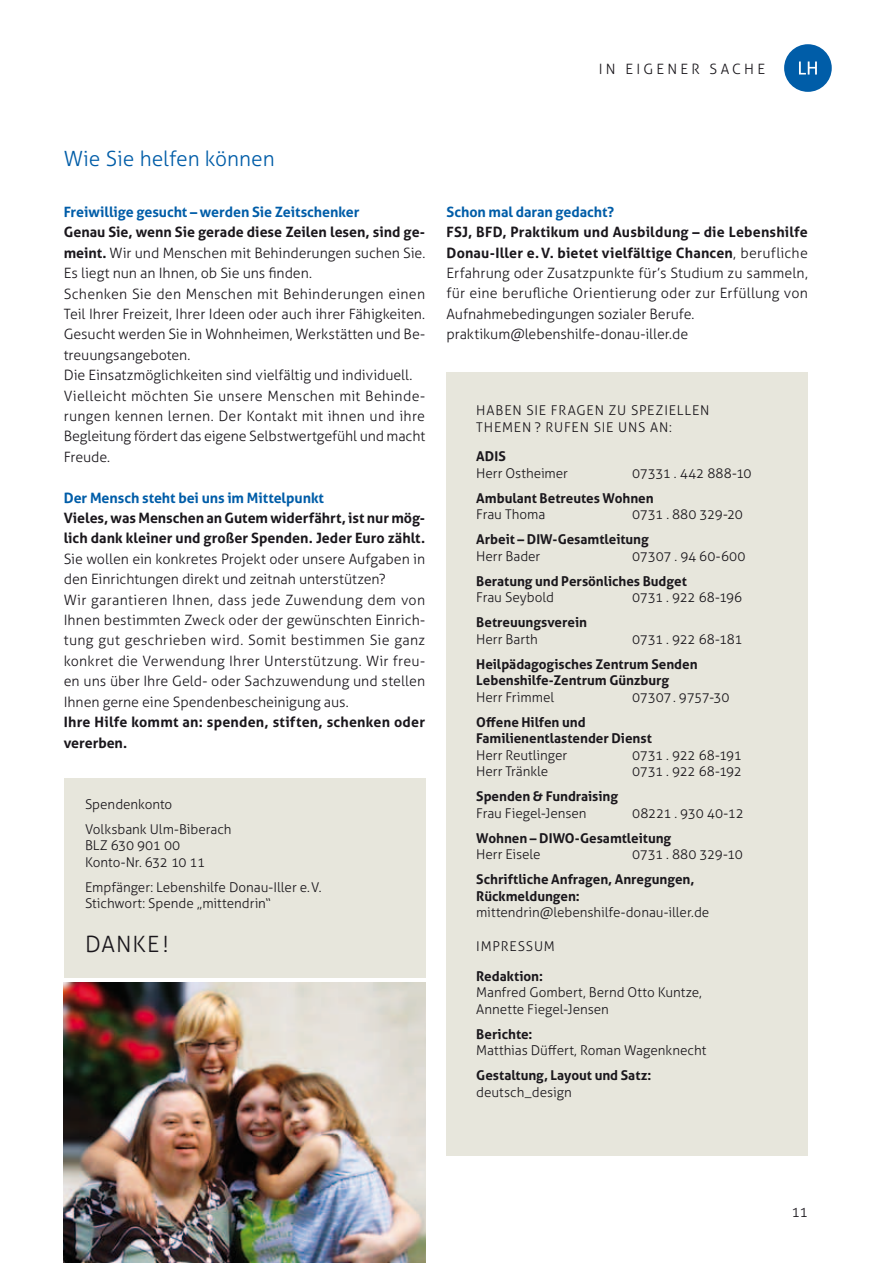
<style>
.page{position:relative;width:893px;height:1263px;background:#fff}
.page>*{position:absolute;margin:0;border:0;box-sizing:border-box;transform-origin:0 0}
.t1{font:300 22.5px "Aller";color:#1a171c}
.t2{font:300 21px "Aller";color:#005da8}
.t3{font:300 14.25px/20.4px "Aller";color:#1a171c}
.t4{font:700 14.25px/20.4px "Aller";color:#1a171c}
.t5{font:700 14.25px "Aller";letter-spacing:-.005em;color:#005da8}
.t6{font:300 13.5px/16.5px "Aller";letter-spacing:-.005em;color:#1a171c}
.t7{font:700 13.5px/16.5px "Aller";letter-spacing:-.005em;color:#1a171c}
.t8{font:300 13.5px "Aller";letter-spacing:-.03em;color:#1a171c}
.t9{font:300 13.5px/16.5px "Aller";letter-spacing:.06em;color:#1a171c}
.t10{font:300 13.5px "Aller";letter-spacing:-.025em;color:#1a171c}
.s1{font-weight:700}
</style>
<div class="page">
<img style="left:64px;top:982px;width:361px;height:281px">
<div style="left:446px;top:372px;width:362px;height:784px;background:#e7e6dc"></div>
<div style="left:64px;top:778px;width:361px;height:200px;background:#e7e6dc"></div>
<div style="left:784px;top:44px;width:48px;height:48px;background:#005da8;border-radius:50%"></div>
<svg style="left:799px;top:61px;width:18px;height:14px"></svg>
<p class="t3" style="left:599px;top:59px;width:123px">In ei gen er Sach</p>
<p class="t3" style="left:757px;top:59px;width:9px">e</p>
<h2 class="t2" style="left:64px;top:146px;width:213px">Wie Sie helfen können</h2>
<p class="t5" style="left:64px;top:203px;width:297px">Freiwillige gesucht – werden Sie Zeitschenker</p>
<p class="t3" style="left:64px;top:222px;width:363px"><span class="s1">Genau Sie, wenn Sie gerade diese Zeilen lesen, sind ge&shy;meint.</span> Wir und Menschen mit Behinderungen suchen Sie.<br>Es liegt nun an Ihnen, ob Sie uns finden.<br>Schenken Sie den Menschen mit Behinderungen einen Teil Ihrer Freizeit, Ihrer Ideen oder auch ihrer Fähigkeiten.<br>Gesucht werden Sie in Wohnheimen, Werkstätten und Be&shy;treuungsangeboten.<br>Die Einsatzmöglichkeiten sind vielfältig und individuell.<br>Vielleicht möchten Sie unsere Menschen mit Behinde&shy;rungen kennen lernen. Der Kontakt mit ihnen und ihre Begleitung fördert das eigene Selbstwertgefühl und macht Freude.</p>
<p class="t5" style="left:64px;top:489px;width:262px">Der Mensch steht bei uns im Mittelpunkt</p>
<p class="t4" style="left:64px;top:508px;width:363px">Vieles, was Menschen an Gutem widerfährt, ist nur mög&shy;lich dank kleiner und großer Spenden. Jeder Euro zählt.</p>
<p class="t3" style="left:64px;top:549px;width:363px">Sie wollen ein konkretes Projekt oder unsere Aufgaben in den Einrichtungen direkt und zeitnah unterstützen?<br>Wir garantieren Ihnen, dass jede Zuwendung dem von Ihnen bestimmten Zweck oder der gewünschten Einrich&shy;tung gut geschrieben wird. Somit bestimmen Sie ganz konkret die Verwendung Ihrer U nterstützung. Wir freu&shy;en uns über Ihre Geld- oder Sachzuwendung und stellen Ihnen gerne eine Spendenbescheinigung aus.</p>
<p class="t4" style="left:64px;top:712px;width:363px">Ihre Hilfe kommt an: spenden, stiften, schenken oder vererben.</p>
<p class="t6" style="left:85px;top:791px;width:148px;line-height:25px">Spendenkonto<br>Volksbank U lm-Biberach</p>
<p class="t6" style="left:85px;top:837px;width:122px">BLZ 630 901 00<br>Konto-Nr. 632 10 11</p>
<p class="t6" style="left:85px;top:878px;width:238px">Empfänger: Lebenshilfe Donau-Iller e.V.<br>Stichwort: Spende „mittendrin“</p>
<h1 class="t1" style="left:85px;top:930px;width:32px">Dank</h1>
<h1 class="t1" style="left:147px;top:930px;width:23px">e!</h1>
<p class="t5" style="left:446px;top:203px;width:169px">Schon mal daran gedacht?</p>
<p class="t3" style="left:446px;top:222px;width:363px"><span class="s1">FSJ, BFD, Praktikum und Ausbildung – die Lebenshilfe Donau-Iller e.V. bietet vielfältige Chancen</span>, berufliche Erfahrung oder Zusatzpunkte für’s Studium zu sammeln, für eine berufliche Orientierung oder zur Erfüllung von Aufnahmebedingungen sozialer Berufe. praktikum@lebenshilfe-donau-iller.de</p>
<p class="t9" style="left:476px;top:402px;width:232px">Haben Si e Fragen zu spezi ellen<br>Th em en ? Rufen Si e uns An:</p>
<p class="t7" style="left:476px;top:448px;width:31px">ADIS</p>
<p class="t6" style="left:476px;top:464px;width:93px">Herr Ostheimer</p>
<p class="t6" style="left:632px;top:464px;width:121px">07331 . 442 888-10</p>
<p class="t7" style="left:476px;top:489px;width:179px">Ambulant Betreutes Wohnen</p>
<p class="t6" style="left:476px;top:506px;width:71px">Frau Thoma</p>
<p class="t8" style="left:632px;top:506px;width:112px">0731 . 880 329-20</p>
<p class="t7" style="left:476px;top:531px;width:174px">Arbeit – DIW-Gesamtleitung</p>
<p class="t6" style="left:476px;top:547px;width:66px">Herr Bader</p>
<p class="t6" style="left:632px;top:547px;width:115px">07307 . 94 60-600</p>
<p class="t7" style="left:476px;top:572px;width:212px">Beratung und Persönliches Budget</p>
<p class="t6" style="left:476px;top:589px;width:79px">Frau Seybold</p>
<p class="t6" style="left:632px;top:589px;width:112px">0731 . 922 68-196</p>
<p class="t7" style="left:476px;top:614px;width:112px">Betreuungsverein</p>
<p class="t6" style="left:476px;top:630px;width:63px">Herr Barth</p>
<p class="t10" style="left:632px;top:631px;width:112px">0731 . 922 68-181</p>
<p class="t7" style="left:476px;top:655px;width:223px">Heilpädagogisches Zentrum Senden<br>Lebenshilfe-Zentrum Günzburg</p>
<p class="t6" style="left:476px;top:688px;width:79px">Herr Frimmel</p>
<p class="t8" style="left:632px;top:689px;width:99px">07307 . 9757-30</p>
<p class="t7" style="left:476px;top:713px;width:177px">Offene Hilfen und<br>Familienentlastender Dienst</p>
<p class="t6" style="left:476px;top:746px;width:92px">Herr Reutlinger</p>
<p class="t8" style="left:632px;top:747px;width:111px">0731 . 922 68-191</p>
<p class="t6" style="left:476px;top:763px;width:74px">Herr Tränkle</p>
<p class="t8" style="left:632px;top:763px;width:111px">0731 . 922 68-192</p>
<p class="t7" style="left:476px;top:788px;width:143px">Spenden &amp; Fundraising</p>
<p class="t6" style="left:476px;top:804px;width:112px">Frau Fiegel-Jensen</p>
<p class="t6" style="left:632px;top:804px;width:113px">08221 . 930 40-12</p>
<p class="t7" style="left:476px;top:829px;width:196px">Wohnen – DIWO-Gesamtleitung</p>
<p class="t6" style="left:476px;top:846px;width:66px">Herr Eisele</p>
<p class="t8" style="left:632px;top:846px;width:112px">0731 . 880 329-10</p>
<p class="t7" style="left:476px;top:871px;width:220px">Schriftliche Anfragen, Anregungen,<br>Rückmeldungen:</p>
<p class="t6" style="left:476px;top:904px;width:235px">mittendrin@lebenshilfe-donau-iller.de</p>
<p class="t6" style="left:476px;top:938px;width:15px">Impr</p>
<p class="t6" style="left:510px;top:938px;width:45px">essum</p>
<p class="t7" style="left:476px;top:967px;width:68px">Redaktion:</p>
<p class="t6" style="left:476px;top:984px;width:227px">Manfred Gombert, Bernd Otto Kuntze,<br>Annette Fiegel-Jensen</p>
<p class="t7" style="left:476px;top:1025px;width:58px">Berichte:</p>
<p class="t6" style="left:476px;top:1042px;width:231px">Matthias Düffert, Roman Wagenknecht</p>
<p class="t7" style="left:476px;top:1067px;width:177px">Gestaltung, Layout und Satz:</p>
<p class="t6" style="left:476px;top:1084px;width:97px">deutsch_design</p>
<p class="t3" style="left:792px;top:1202px;width:18px">11</p>
</div>
